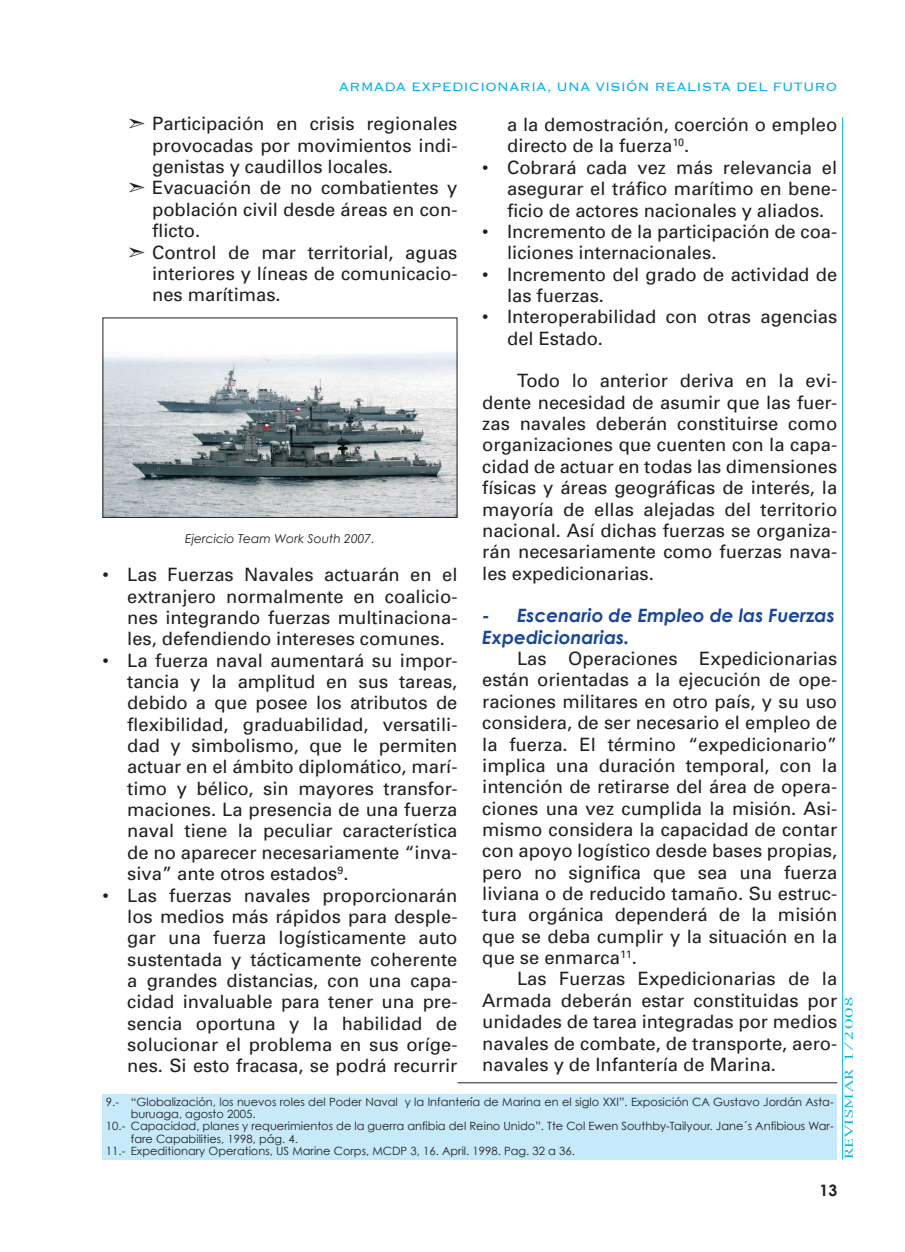
<style>
.page{position:relative;width:905px;height:1252px;background:#fff}
.page>*{position:absolute;margin:0;border:0;box-sizing:border-box;transform-origin:0 0}
.t1{font:18.38px/21.3px "Univers";color:#231f20;text-align:justify}
.t2{font:italic 700 18.38px/21.3px "Century Gothic";color:#18469d}
.t3{font:300 15.75px "Copperplate";color:#00aeef}
.t4{font:700 15.75px "Century Gothic";color:#231f20}
.t5{font:italic 12.25px "Century Gothic";color:#231f20}
.t6{font:11.38px "Century Gothic";color:#231f20}
.t7{font:10.5px "New York";letter-spacing:.05em;color:#00aeef;scale:1.5 1}
.s1{font-family:"MS Mincho"}
</style>
<div class="page">
<hr style="left:842px;top:117px;width:1px;height:1042px;background:#00aeef">
<hr style="left:457px;top:1082px;width:380px;height:1px;background:#231f20">
<div style="left:102px;top:1093px;width:735px;height:66px;background:#c6eafa"></div>
<img style="left:104px;top:352px;width:351px;height:164px">
<div style="left:102px;top:317px;width:355px;height:201px;border:1px solid #231f20"></div>
<p class="t3" style="left:339px;top:77px;width:500px">ARMADA EXPEDICIONARIA, UNA VISIÓN REALISTA DEL FUTURO</p>
<p class="t1" style="left:127px;top:113px;width:331px"><span class="s1">➣</span> Participación en crisis regionales</p>
<p class="t1" style="left:152px;top:135px;width:307px">provocadas por movimientos indi-</p>
<p class="t1" style="left:152px;top:156px;width:242px">genistas y caudillos locales.</p>
<p class="t1" style="left:127px;top:177px;width:331px"><span class="s1">➣</span> Evacuación de no combatientes y</p>
<p class="t1" style="left:152px;top:199px;width:307px">población civil desde áreas en con-</p>
<p class="t1" style="left:152px;top:220px;width:49px">flicto.</p>
<p class="t1" style="left:127px;top:241px;width:331px"><span class="s1">➣</span> Control de mar territorial, aguas</p>
<p class="t1" style="left:152px;top:263px;width:307px">interiores y líneas de comunicacio-</p>
<p class="t1" style="left:152px;top:284px;width:130px">nes marítimas.</p>
<p class="t1" style="left:507px;top:114px;width:331px">a la demostración, coerción o empleo directo de la fuerza<sup>10</sup>.</p>
<p class="t1" style="left:507px;top:157px;width:331px;text-indent:-25px">• Cobrará cada vez más relevancia el asegurar el tráfico marítimo en bene&shy;ficio de actores nacionales y aliados.</p>
<p class="t1" style="left:507px;top:221px;width:331px;text-indent:-25px">• Incremento de la participación de coa&shy;liciones internacionales.</p>
<p class="t1" style="left:507px;top:264px;width:331px;text-indent:-25px">• Incremento del grado de actividad de las fuerzas.</p>
<p class="t1" style="left:507px;top:306px;width:331px;text-indent:-25px">• Interoperabilidad con otras agencias del Estado.</p>
<p class="t1" style="left:482px;top:370px;width:356px;text-indent:35px">Todo lo anterior deriva en la evi&shy;dente necesidad de asumir que las fuer&shy;zas navales deberán constituirse como organizaciones que cuenten con la capa&shy;cidad de actuar en todas las dimensiones físicas y áreas geográficas de interés, la mayoría de ellas alejadas del territorio nacional. Así dichas fuerzas se organiza&shy;rán necesariamente como fuerzas nava&shy;les expedicionarias.</p>
<p class="t2" style="left:482px;top:604px;width:354px">- Escenario de Empleo de las Fuerzas<br>Expedicionarias.</p>
<p class="t1" style="left:482px;top:648px;width:356px;text-indent:35px">Las Operaciones Expedicionarias están orientadas a la ejecución de ope&shy;raciones militares en otro país, y su uso considera, de ser necesario el empleo de la fuerza. El término “expedicionario” implica una duración temporal, con la intención de retirarse del área de opera&shy;ciones una vez cumplida la misión. Asi&shy;mismo considera la capacidad de contar con apoyo logístico desde bases propias, pero no significa que sea una fuerza liviana o de reducido tamaño. Su estruc&shy;tura orgánica dependerá de la misión que se deba cumplir y la situación en la que se enmarca<sup>11</sup>.</p>
<p class="t1" style="left:482px;top:968px;width:356px;text-indent:35px">Las Fuerzas Expedicionarias de la Armada deberán estar constituidas por unidades de tarea integradas por medios navales de combate, de transporte, aero&shy;navales y de Infantería de Marina.</p>
<p class="t6" style="left:106px;top:1094px;width:729px">9.- “Globalización, los nuevos roles del Poder Naval y la Infantería de Marina en el siglo XXI”. Exposición CA Gustavo Jordán Asta-</p>
<p class="t6" style="left:131px;top:1106px;width:126px">buruaga, agosto 2005.</p>
<p class="t6" style="left:106px;top:1119px;width:729px">10.- Capacidad, planes y requerimientos de la guerra anfibia del Reino Unido”. Tte Col Ewen Southby-Tailyour. Jane´s Anfibious War-</p>
<p class="t6" style="left:131px;top:1131px;width:169px">fare Capabilities, 1998, pág. 4.</p>
<p class="t6" style="left:106px;top:1143px;width:470px">11.- Expeditionary Operations, US Marine Corps, MCDP 3, 16. April. 1998. Pag. 32 a 36.</p>
<p class="t5" style="left:185px;top:531px;width:191px">Ejercicio Team Work South 2007.</p>
<p class="t1" style="left:127px;top:564px;width:331px;text-indent:-25px">• Las Fuerzas Navales actuarán en el extranjero normalmente en coalicio&shy;nes integrando fuerzas multinaciona&shy;les, defendiendo intereses comunes.</p>
<p class="t1" style="left:127px;top:649px;width:331px;text-indent:-25px">• La fuerza naval aumentará su impor&shy;tancia y la amplitud en sus tareas, debido a que posee los atributos de flexibilidad, graduabilidad, versatili&shy;dad y simbolismo, que le permiten actuar en el ámbito diplomático, marí&shy;timo y bélico, sin mayores transfor&shy;maciones. La presencia de una fuerza naval tiene la peculiar característica de no aparecer necesariamente “inva&shy;siva” ante otros estados<sup>9</sup>.</p>
<p class="t1" style="left:127px;top:884px;width:331px;text-indent:-25px">• Las fuerzas navales proporcionarán los medios más rápidos para desple&shy;gar una fuerza logísticamente auto sustentada y tácticamente coherente a grandes distancias, con una capa&shy;cidad invaluable para tener una pre&shy;sencia oportuna y la habilidad de solucionar el problema en sus oríge&shy;nes. Si esto fracasa, se podrá recurrir</p>
<p class="t7" style="left:841px;top:1159px;width:110px;rotate:-90deg">REVISMAR 1/2008</p>
<p class="t4" style="left:819px;top:1180px;width:19px">13</p>
</div>
